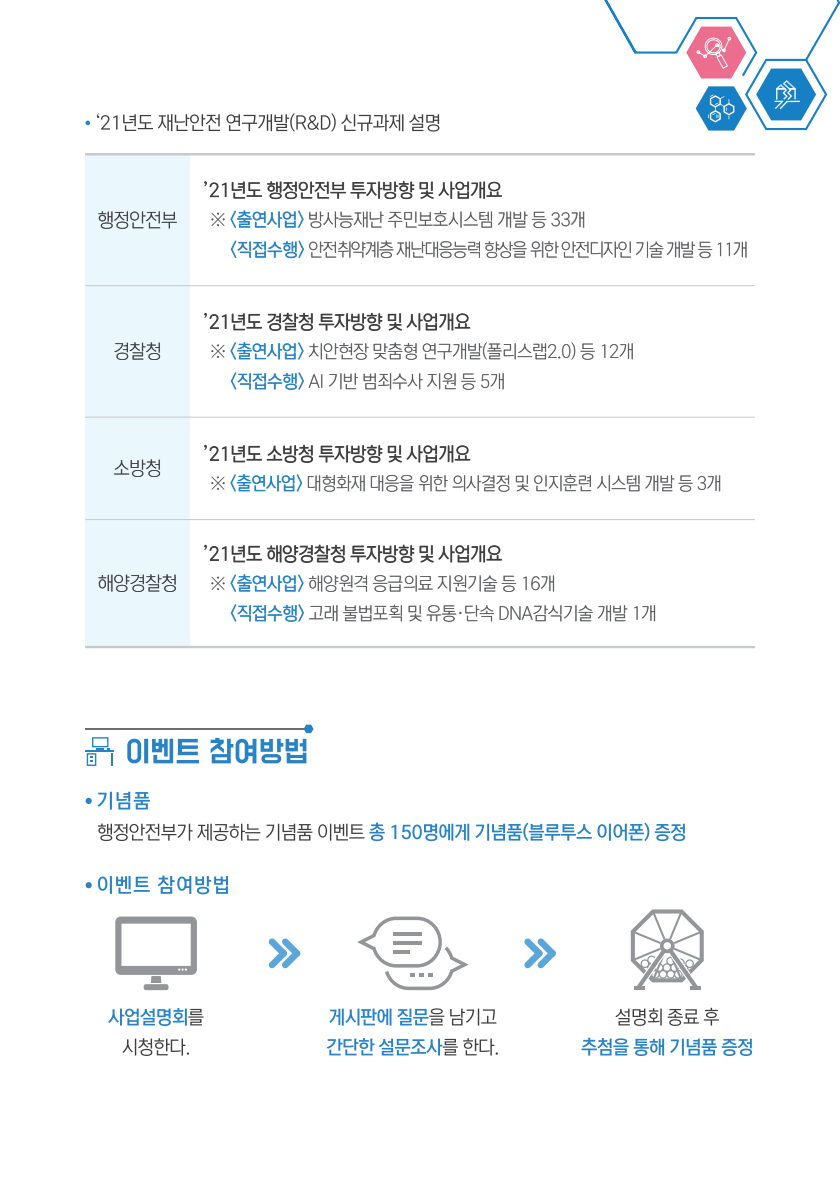
<style>
.page{position:relative;width:840px;height:1191px;background:#fff}
.page>*{position:absolute;margin:0;border:0;box-sizing:border-box;transform-origin:0 0}
.기본글_강조{font:19px "NEXON Lv 2 Gothic OTF Regular";letter-spacing:-.02em;color:#3e3e3f}
.당구장{font:19px "NEXON Lv 2 Gothic OTF Light";letter-spacing:-.02em;color:#3e3e3f}
.기본글_강조-2{font:18px/30px "NEXON Lv 2 Gothic OTF Light";letter-spacing:-.02em;color:#57585a}
.기본글_강조-3{font:18px/30px "NEXON Lv 2 Gothic OTF Light";letter-spacing:-.06em;color:#57585a}
.s1{font-family:"NEXON Lv 2 Gothic OTF Regular";color:#2783c5}
</style>
<div class="page">
<svg style="left:97px;top:113px;width:342px;height:19px"></svg>
<svg style="left:85px;top:121px;width:5px;height:4px"></svg>
<div style="left:85px;top:155px;width:105px;height:491px;background:#eaf7fd"></div>
<svg style="left:190px;top:155px;width:564px;height:491px"></svg>
<hr style="left:85px;top:153px;width:105px;height:2px;background:#c7c8ca">
<hr style="left:190px;top:153px;width:564px;height:2px;background:#c7c8ca">
<hr style="left:85px;top:646px;width:105px;height:2px;background:#c7c8ca">
<hr style="left:190px;top:646px;width:564px;height:2px;background:#c7c8ca">
<hr style="left:85px;top:285px;width:105px;height:1px;background:#c7c8ca">
<hr style="left:190px;top:285px;width:564px;height:1px;background:#c7c8ca">
<hr style="left:85px;top:417px;width:105px;height:1px;background:#c7c8ca">
<hr style="left:190px;top:417px;width:564px;height:1px;background:#c7c8ca">
<hr style="left:85px;top:519px;width:105px;height:1px;background:#c7c8ca">
<hr style="left:190px;top:519px;width:564px;height:1px;background:#c7c8ca">
<svg style="left:231px;top:604px;width:423px;height:17px"></svg>
<svg style="left:309px;top:575px;width:244px;height:17px"></svg>
<svg style="left:230px;top:574px;width:73px;height:18px"></svg>
<svg style="left:211px;top:577px;width:13px;height:13px"></svg>
<svg style="left:204px;top:544px;width:297px;height:18px"></svg>
<svg style="left:99px;top:574px;width:77px;height:18px"></svg>
<svg style="left:308px;top:474px;width:411px;height:17px"></svg>
<svg style="left:230px;top:474px;width:72px;height:17px"></svg>
<svg style="left:211px;top:476px;width:13px;height:13px"></svg>
<svg style="left:204px;top:445px;width:266px;height:17px"></svg>
<svg style="left:114px;top:459px;width:46px;height:18px"></svg>
<svg style="left:231px;top:372px;width:272px;height:17px"></svg>
<svg style="left:309px;top:342px;width:323px;height:17px"></svg>
<svg style="left:230px;top:342px;width:73px;height:17px"></svg>
<svg style="left:211px;top:344px;width:13px;height:14px"></svg>
<svg style="left:204px;top:313px;width:266px;height:17px"></svg>
<svg style="left:114px;top:342px;width:46px;height:18px"></svg>
<svg style="left:231px;top:241px;width:515px;height:17px"></svg>
<svg style="left:309px;top:211px;width:275px;height:17px"></svg>
<svg style="left:230px;top:211px;width:73px;height:17px"></svg>
<svg style="left:211px;top:213px;width:13px;height:13px"></svg>
<svg style="left:204px;top:181px;width:297px;height:18px"></svg>
<svg style="left:99px;top:211px;width:78px;height:18px"></svg>
<svg style="left:604px;top:0;width:235px;height:131px"></svg>
<svg style="left:686px;top:27px;width:59px;height:51px"></svg>
<svg style="left:755px;top:68px;width:60px;height:52px"></svg>
<svg style="left:695px;top:86px;width:51px;height:45px"></svg>
<svg style="left:98px;top:822px;width:586px;height:19px"></svg>
<svg style="left:97px;top:791px;width:53px;height:18px"></svg>
<div style="left:86px;top:797px;width:6px;height:7px;background:#2783c5;border-radius:50%"></div>
<svg style="left:98px;top:875px;width:130px;height:19px"></svg>
<svg style="left:86px;top:882px;width:6px;height:6px"></svg>
<hr style="left:85px;top:728px;width:223px;height:1px;background:#6c6d70">
<hr style="left:85px;top:750px;width:29px;height:2px;background:#2783c5">
<svg style="left:87px;top:737px;width:25px;height:29px"></svg>
<svg style="left:127px;top:724px;width:186px;height:39px"></svg>
<svg style="left:268px;top:938px;width:32px;height:30px"></svg>
<svg style="left:524px;top:938px;width:32px;height:30px"></svg>
<svg style="left:326px;top:1038px;width:171px;height:17px"></svg>
<svg style="left:329px;top:1008px;width:167px;height:17px"></svg>
<svg style="left:581px;top:1037px;width:170px;height:19px"></svg>
<svg style="left:615px;top:1007px;width:103px;height:19px"></svg>
<svg style="left:122px;top:1038px;width:67px;height:18px"></svg>
<svg style="left:108px;top:1008px;width:95px;height:18px"></svg>
<svg style="left:357px;top:916px;width:111px;height:74px"></svg>
<hr style="left:392px;top:941px;width:29px;height:3px;background:#939598">
<svg style="left:392px;top:931px;width:29px;height:4px"></svg>
<hr style="left:392px;top:950px;width:17px;height:4px;background:#939598">
<svg style="left:115px;top:916px;width:82px;height:67px"></svg>
<div style="left:144px;top:984px;width:24px;height:6px;background:#939598;border-radius:2px"></div>
<svg style="left:630px;top:909px;width:73px;height:80px"></svg>
<p class="당구장" style="left:98px;top:210px;width:81px">행정안전부</p>
<p class="당구장" style="left:113px;top:342px;width:50px">경찰청</p>
<p class="당구장" style="left:113px;top:458px;width:50px">소방청</p>
<p class="당구장" style="left:98px;top:573px;width:81px">해양경찰청</p>
<p class="기본글_강조" style="left:203px;top:181px;width:300px">’21년도 행정안전부 투자방향 및 사업개요</p>
<p class="기본글_강조-3" style="left:230px;top:206px;width:519px;text-indent:-20px">※ <span class="s1">&lt;출연사업&gt;</span> 방사능재난 주민보호시스템 개발 등 33개<br><span class="s1">&lt;직접수행&gt;</span> 안전취약계층 재난대응능력 향상을 위한 안전디자인 기술 개발 등 11개</p>
<p class="기본글_강조" style="left:203px;top:312px;width:268px">’21년도 경찰청 투자방향 및 사업개요</p>
<p class="기본글_강조-2" style="left:230px;top:337px;width:405px;text-indent:-20px">※ <span class="s1">&lt;출연사업&gt;</span> 치안현장 맞춤형 연구개발(폴리스랩2.0) 등 12개 <span class="s1">&lt;직접수행&gt;</span> AI 기반 범죄수사 지원 등 5개</p>
<p class="기본글_강조" style="left:203px;top:444px;width:268px">’21년도 소방청 투자방향 및 사업개요</p>
<p class="기본글_강조-2" style="left:210px;top:469px;width:512px">※ <span class="s1">&lt;출연사업&gt;</span> 대형화재 대응을 위한 의사결정 및 인지훈련 시스템 개발 등 3개</p>
<p class="기본글_강조" style="left:203px;top:544px;width:300px">’21년도 해양경찰청 투자방향 및 사업개요</p>
<p class="기본글_강조-2" style="left:230px;top:569px;width:428px;text-indent:-20px">※ <span class="s1">&lt;출연사업&gt;</span> 해양원격 응급의료 지원기술 등 16개<br><span class="s1">&lt;직접수행&gt;</span> 고래 불법포획 및 유통·단속 DNA감식기술 개발 1개</p>
</div>
